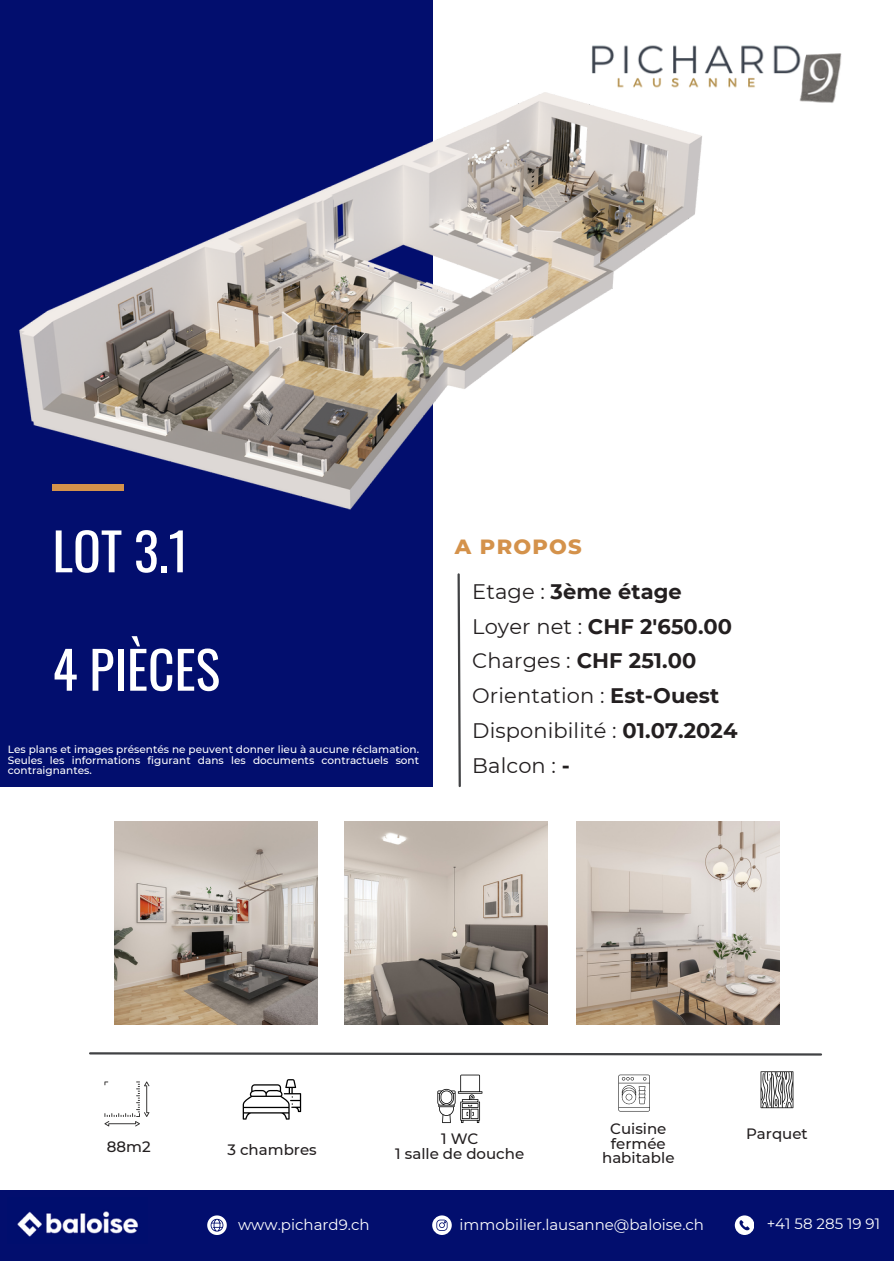
<style>
.page{position:relative;width:894px;height:1264px;background:#fff}
.page>*{position:absolute;margin:0;border:0;box-sizing:border-box;transform-origin:0 0}
.t1{font:51.6px "Oswald";color:#fff}
.t2{font:21px/34.8px "Montserrat";letter-spacing:.005em;color:#231f20}
.t3{font:800 21px "Montserrat";letter-spacing:.06em;color:#d4924b}
.t4{font:500 15px/14.7px "Montserrat";color:#231f20;text-align:center}
.t5{font:15px "Montserrat";color:#fff}
.t6{font:500 10.5px/10.5px "Montserrat";color:#fff;text-align:justify}
.s1{font-weight:700}
</style>
<div class="page">
<div style="left:0;top:0;width:432px;height:786px;background:#020e6e"></div>
<img style="left:19px;top:84px;width:655px;height:434px">
<div style="left:52px;top:484px;width:72px;height:7px;background:#d4924b"></div>
<svg style="left:457px;top:573px;width:4px;height:215px"></svg>
<img style="left:114px;top:821px;width:203px;height:203px">
<img style="left:344px;top:821px;width:203px;height:203px">
<img style="left:576px;top:821px;width:203px;height:203px">
<svg style="left:89px;top:1052px;width:733px;height:4px"></svg>
<svg style="left:104px;top:1081px;width:45px;height:45px"></svg>
<svg style="left:618px;top:1074px;width:31px;height:37px"></svg>
<div style="left:0;top:1189px;width:893px;height:71px;background:#020e6e"></div>
<svg style="left:734px;top:1215px;width:19px;height:19px"></svg>
<svg style="left:207px;top:1215px;width:19px;height:19px"></svg>
<svg style="left:432px;top:1215px;width:19px;height:19px"></svg>
<img style="left:17px;top:1211px;width:122px;height:26px">
<svg style="left:242px;top:1079px;width:59px;height:40px"></svg>
<svg style="left:437px;top:1074px;width:45px;height:48px"></svg>
<img style="left:502px;top:45px;width:340px;height:184px">
<svg style="left:760px;top:1071px;width:33px;height:37px"></svg>
<h4 class="t1" style="left:52px;top:510px;width:138px">LOT 3.1</h4>
<p class="t1" style="left:52px;top:629px;width:169px">4 PIÈCES</p>
<p class="t6" style="left:8px;top:744px;width:412px">Les plans et images présentés ne peuvent donner lieu à aucune réclamation.<br>Seules les informations figurant dans les documents contractuels sont contraignantes.</p>
<h4 class="t3" style="left:454px;top:533px;width:128px">A PROPOS</h4>
<h4 class="t2" style="left:472px;top:573px;width:267px">Etage : <span class="s1">3ème étage<br></span>Loyer net : <span class="s1">CHF 2'650.00<br></span>Charges : <span class="s1">CHF 251.00<br></span>Orientation : <span class="s1">Est-Ouest<br></span>Disponibilité : <span class="s1">01.07.2024<br></span>Balcon : <span class="s1">-</span></h4>
<p class="t4" style="left:107px;top:1139px;width:45px">88m2</p>
<p class="t4" style="left:227px;top:1141px;width:91px">3 chambres</p>
<h4 class="t4" style="left:395px;top:1131px;width:130px">1 WC<br>1 salle de douche</h4>
<h2 class="t4" style="left:602px;top:1121px;width:74px">Cuisine fermée habitable</h2>
<p class="t4" style="left:745px;top:1126px;width:63px">Parquet</p>
<p class="t5" style="left:238px;top:1215px;width:133px">www.pichard9.ch</p>
<p class="t5" style="left:459px;top:1215px;width:246px">immobilier.lausanne@baloise.ch</p>
<h3 class="t5" style="left:766px;top:1214px;width:115px">+41 58 285 19 91</h3>
</div>
